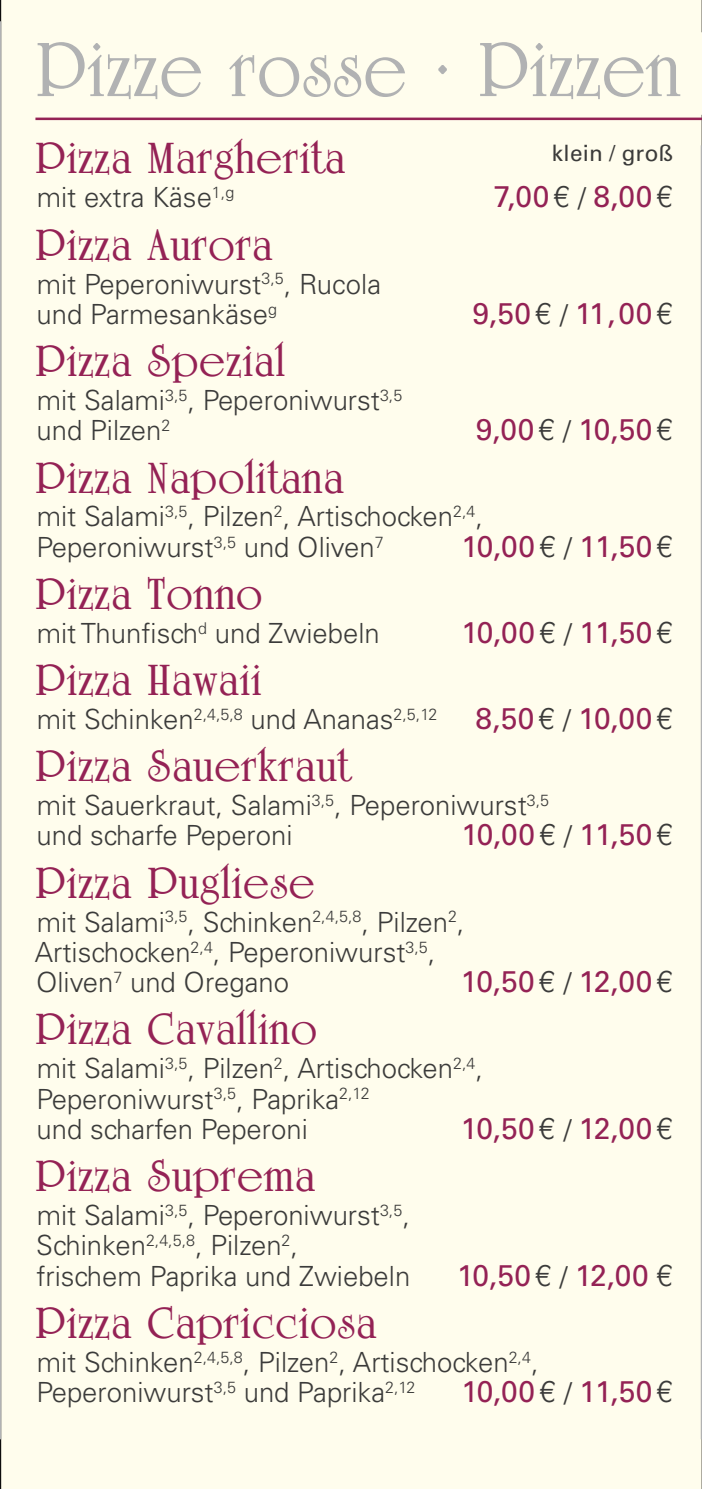
<style>
.page{position:relative;width:702px;height:1489px;background:#fff}
.page>*{position:absolute;margin:0;border:0;box-sizing:border-box;transform-origin:0 0}
.t1{font:75.75px "US";letter-spacing:.01em;color:#b1b2b3;scale:.94 1}
.t2{font:43px "US";letter-spacing:.02em;color:#942255}
.t3{font:30px "Univers LT Std";letter-spacing:.01em;color:#942255}
.t4{font:300 27.75px/30.2px "Univers LT Std";color:#3b3b3a}
.t5{font:22.5px "Univers LT Std";letter-spacing:.01em;color:#3b3b3a}
.s1{font-weight:300;color:#3b3b3a}
.s2{font-weight:300;font-size:27.5px;color:#3b3b3a}
.s3{font-weight:300;font-size:30.25px;color:#3b3b3a}
</style>
<div class="page">
<div style="left:1px;top:0;width:700px;height:1488px;background:#fffded"></div>
<svg style="left:701px;top:0;width:1px;height:1488px"></svg>
<hr style="left:35px;top:118px;width:667px;height:2px;background:#942255">
<hr style="left:700px;top:145px;width:2px;height:1294px;background:#b1b2b3">
<hr style="left:0;top:21px;width:1px;height:1418px;background:#b1b2b3">
<div style="left:35px;top:32px;width:667px;height:83px;background:#fffded"></div>
<h1 class="t1" style="left:35px;top:25px;width:688px">Pizze rosse ∙ Pizzen</h1>
<h2 class="t2" style="left:35px;top:133px;width:311px">Pizza Margherita</h2>
<p class="t4" style="left:37px;top:182px;width:199px">mit extra Käse<sup>1,g</sup></p>
<p class="t3" style="left:493px;top:179px;width:181px">7,00<span class="s1">€</span> <span class="s2">/</span> 8,00<span class="s3">€</span></p>
<h2 class="t2" style="left:35px;top:219px;width:239px">Pizza Aurora</h2>
<p class="t4" style="left:37px;top:268px;width:346px">mit Peperoniwurst<sup>3,5</sup>, Rucola und Parmesankäse<sup>g</sup></p>
<p class="t5" style="left:552px;top:139px;width:123px">klein / groß</p>
<p class="t3" style="left:472px;top:295px;width:202px">9,50<span class="s1">€</span> <span class="s2">/</span> 11,00<span class="s3">€</span></p>
<h2 class="t2" style="left:35px;top:335px;width:251px">Pizza Spezial</h2>
<p class="t4" style="left:37px;top:385px;width:367px">mit Salami<sup>3,5</sup>, Peperoniwurst<sup>3,5 </sup>und Pilzen<sup>2</sup></p>
<p class="t3" style="left:476px;top:412px;width:198px">9,00<span class="s1">€</span> <span class="s2">/</span> 10,50<span class="s3">€</span></p>
<h2 class="t2" style="left:35px;top:452px;width:310px">Pizza Napolitana</h2>
<p class="t4" style="left:36px;top:501px;width:448px">mit Salami<sup>3,5</sup>, Pilzen<sup>2</sup>, Artischocken<sup>2,4</sup>,<br>Peperoniwurst<sup>3,5</sup> und Oliven<sup>7</sup></p>
<p class="t3" style="left:461px;top:528px;width:213px">10,00<span class="s1">€</span> <span class="s2">/</span> 11,50<span class="s3">€</span></p>
<h2 class="t2" style="left:35px;top:568px;width:229px">Pizza Tonno</h2>
<p class="t4" style="left:37px;top:618px;width:345px">mit Thunfisch<sup>d</sup> und Zwiebeln</p>
<p class="t3" style="left:461px;top:614px;width:213px">10,00<span class="s1">€</span> <span class="s2">/</span> 11,50<span class="s3">€</span></p>
<h2 class="t2" style="left:35px;top:654px;width:228px">Pizza Hawaii</h2>
<p class="t4" style="left:37px;top:704px;width:402px">mit Schinken<sup>2,4,5,8</sup> und Ananas<sup>2,5,12</sup></p>
<p class="t3" style="left:475px;top:700px;width:199px">8,50<span class="s1">€</span> <span class="s2">/</span> 10,00<span class="s3">€</span></p>
<h2 class="t2" style="left:35px;top:740px;width:316px">Pizza Sauerkraut</h2>
<p class="t4" style="left:37px;top:790px;width:514px">mit Sauerkraut, Salami<sup>3,5</sup>, Peperoniwurst<sup>3,5 </sup>und scharfe Peperoni</p>
<p class="t3" style="left:461px;top:817px;width:213px">10,00<span class="s1">€</span> <span class="s2">/</span> 11,50<span class="s3">€</span></p>
<h2 class="t2" style="left:35px;top:857px;width:281px">Pizza Pugliese</h2>
<p class="t4" style="left:35px;top:906px;width:431px">mit Salami<sup>3,5</sup>, Schinken<sup>2,4,5,8</sup>, Pilzen<sup>2</sup>,<br>Artischocken<sup>2,4</sup>, Peperoniwurst<sup>3,5</sup>,<br>Oliven<sup>7</sup> und Oregano</p>
<p class="t3" style="left:461px;top:963px;width:213px">10,50<span class="s1">€</span> <span class="s2">/</span> 12,00<span class="s3">€</span></p>
<h2 class="t2" style="left:35px;top:1003px;width:283px">Pizza Cavallino</h2>
<p class="t4" style="left:36px;top:1053px;width:448px">mit Salami<sup>3,5</sup>, Pilzen<sup>2</sup>, Artischocken<sup>2,4</sup>,<br>Peperoniwurst<sup>3,5</sup>, Paprika<sup>2,12<br></sup>und scharfen Peperoni</p>
<p class="t3" style="left:461px;top:1110px;width:213px">10,50<span class="s1">€</span> <span class="s2">/</span> 12,00<span class="s3">€</span></p>
<h2 class="t2" style="left:35px;top:1150px;width:281px">Pizza Suprema</h2>
<p class="t4" style="left:36px;top:1200px;width:375px">mit Salami<sup>3,5</sup>, Peperoniwurst<sup>3,5</sup>,<br>Schinken<sup>2,4,5,8</sup>, Pilzen<sup>2</sup>, frischem Paprika und Zwiebeln</p>
<p class="t3" style="left:457px;top:1257px;width:217px">10,50<span class="s1">€</span> <span class="s2">/</span> 12,00 <span class="s3">€</span></p>
<h2 class="t2" style="left:35px;top:1297px;width:343px">Pizza Capricciosa</h2>
<p class="t4" style="left:36px;top:1346px;width:503px">mit Schinken<sup>2,4,5,8</sup>, Pilzen<sup>2</sup>, Artischocken<sup>2,4</sup>,<br>Peperoniwurst<sup>3,5</sup> und Paprika<sup>2,12</sup></p>
<p class="t3" style="left:461px;top:1373px;width:213px">10,00<span class="s1">€</span> <span class="s2">/</span> 11,50<span class="s3">€</span></p>
</div>
